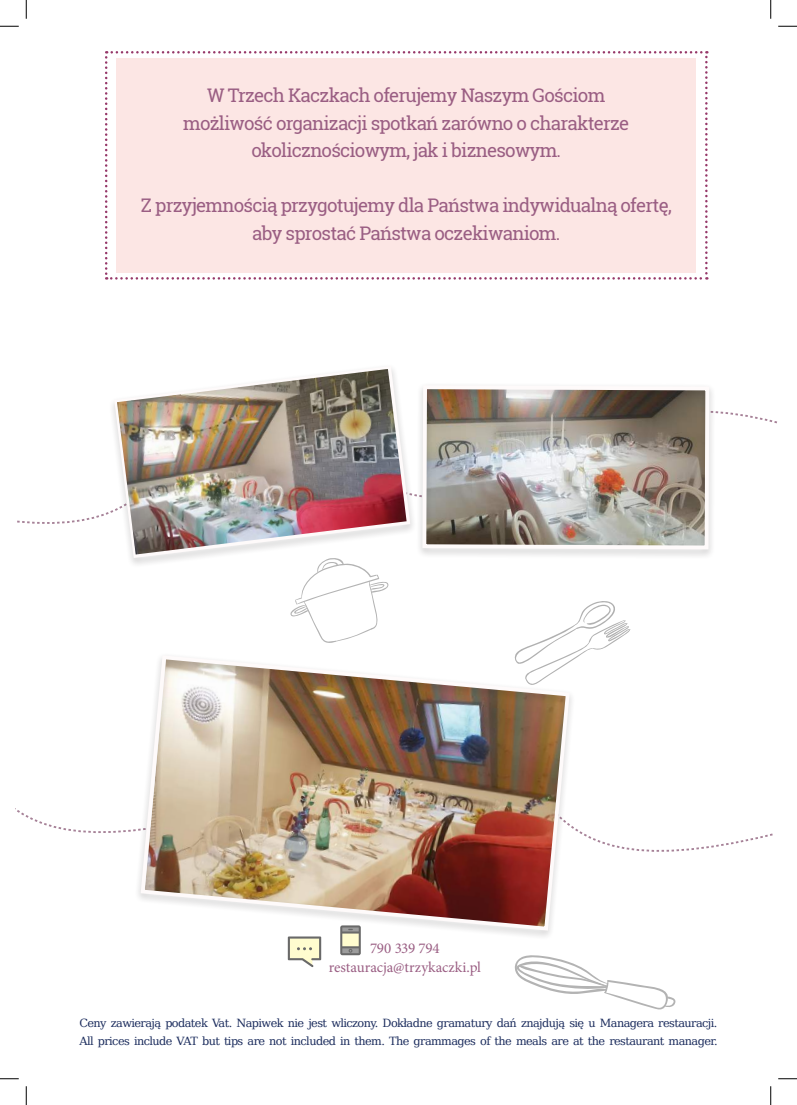
<style>
.page{position:relative;width:797px;height:1105px;background:#fff}
.page>*{position:absolute;margin:0;border:0;box-sizing:border-box;transform-origin:0 0}
.t1{font:18.75px/27.5px "Roboto Slab";letter-spacing:-.04em;color:#9a5e83;text-align:center}
.t2{font:15px/18.8px "Minion Pro";letter-spacing:-.005em;color:#9a5e83;text-align:center}
.t3{font:11.25px/17.5px "DejaVu Serif";letter-spacing:-.05em;color:#1a2b5c}
</style>
<div class="page">
<svg style="left:17px;top:810px;width:117px;height:23px"></svg>
<svg style="left:576px;top:828px;width:197px;height:24px"></svg>
<svg style="left:112px;top:403px;width:300px;height:157px"></svg>
<img style="left:139px;top:658px;width:432px;height:275px">
<div style="left:415px;top:382px;width:300px;height:178px;background:#231f20;opacity:.25"></div>
<img style="left:420px;top:383px;width:291px;height:168px">
<svg style="left:288px;top:936px;width:33px;height:31px"></svg>
<svg style="left:340px;top:925px;width:21px;height:30px"></svg>
<svg style="left:513px;top:601px;width:117px;height:84px"></svg>
<svg style="left:287px;top:554px;width:102px;height:89px"></svg>
<svg style="left:514px;top:955px;width:161px;height:55px"></svg>
<svg style="left:105px;top:51px;width:602px;height:229px;background:#fbe6e4"></svg>
<img style="left:117px;top:369px;width:289px;height:185px">
<svg style="left:0;top:25px;width:19px;height:2px"></svg>
<svg style="left:778px;top:25px;width:19px;height:2px"></svg>
<svg style="left:0;top:1078px;width:19px;height:1px"></svg>
<svg style="left:778px;top:1078px;width:19px;height:1px"></svg>
<svg style="left:25px;top:0;width:2px;height:19px"></svg>
<svg style="left:25px;top:1086px;width:2px;height:19px"></svg>
<svg style="left:770px;top:0;width:1px;height:19px"></svg>
<svg style="left:770px;top:1086px;width:1px;height:19px"></svg>
<p class="t1" style="left:183px;top:82px;width:448px">W Trzech Kaczkach oferujemy Naszym Gościom możliwość organizacji spotkań zarówno o charakterze okolicznościowym, jak i biznesowym.</p>
<p class="t1" style="left:141px;top:192px;width:532px">Z przyjemnością przygotujemy dla Państwa indywidualną ofertę, aby sprostać Państwa oczekiwaniom.</p>
<p class="t2" style="left:329px;top:939px;width:154px">790 339 794 restauracja@trzykaczki.pl</p>
<p class="t3" style="left:79px;top:1013px;width:639px">Ceny zawierają podatek Vat. Napiwek nie jest wliczony. Dokładne gramatury dań znajdują się u Managera restauracji.<br>All prices include VAT but tips are not included in them. The grammages of the meals are at the restaurant manager.</p>
</div>
